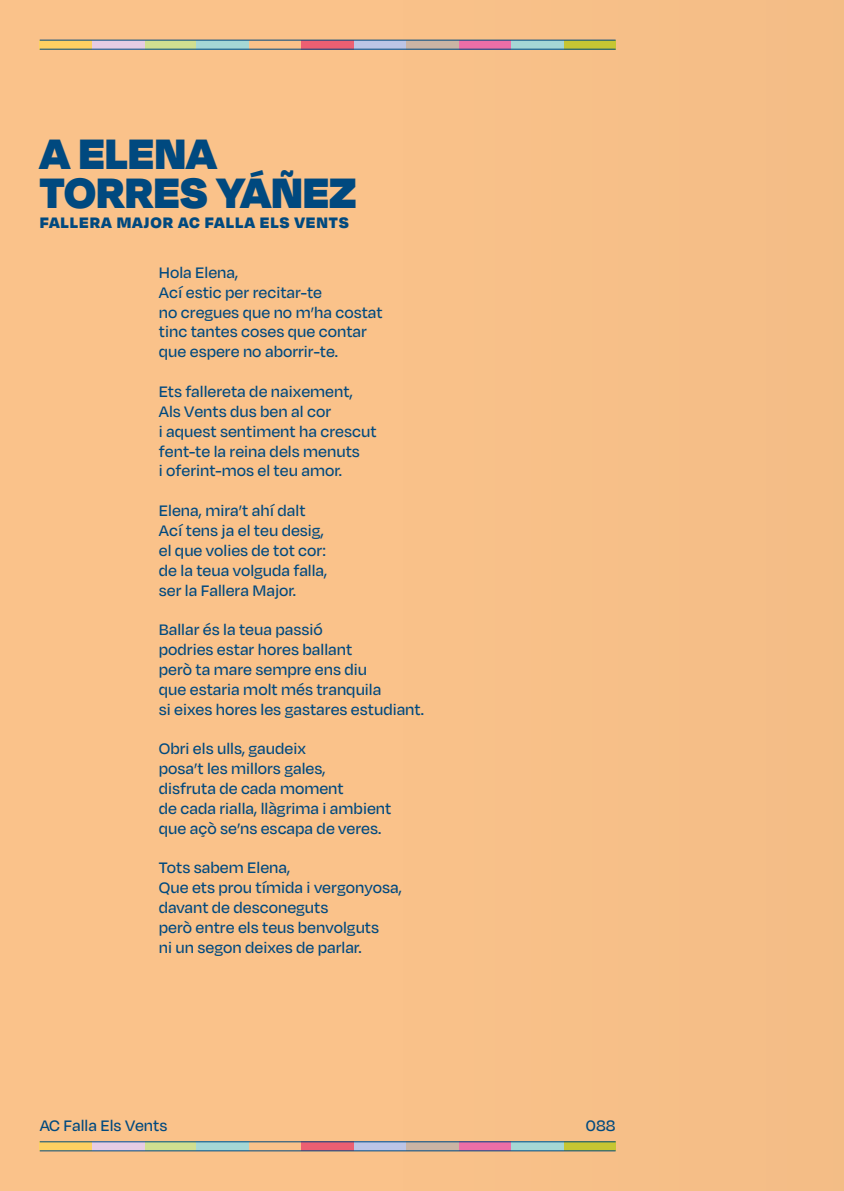
<style>
.page{position:relative;width:844px;height:1191px;background:#fff}
.page>*{position:absolute;margin:0;border:0;box-sizing:border-box;transform-origin:0 0}
.t1{font:900 49px/39.7px "Degular Display";letter-spacing:.02em;color:#00497f}
.t2{font:500 17.5px/19.8px "Degular";color:#00497f}
.t3{font:900 17.5px "Degular";letter-spacing:.05em;color:#00497f}
</style>
<div class="page">
<div style="left:0;top:0;width:843px;height:1191px;background:#fac28a"></div>
<div style="left:397px;top:0;width:446px;height:1191px;background:#f6bf88"></div>
<div style="left:40px;top:1141px;width:52px;height:10px;background:#fed061"></div>
<div style="left:458px;top:1141px;width:52px;height:10px;background:#ed6ea7"></div>
<div style="left:144px;top:1141px;width:53px;height:10px;background:#d0df90"></div>
<div style="left:354px;top:1141px;width:52px;height:10px;background:#bcc5e6"></div>
<div style="left:563px;top:1141px;width:52px;height:10px;background:#c6c632"></div>
<div style="left:92px;top:1141px;width:52px;height:10px;background:#e6cce4"></div>
<div style="left:301px;top:1141px;width:53px;height:10px;background:#ec5f72"></div>
<div style="left:510px;top:1141px;width:53px;height:10px;background:#a5d7d5"></div>
<div style="left:197px;top:1141px;width:52px;height:10px;background:#a5d7d5"></div>
<div style="left:406px;top:1141px;width:52px;height:10px;background:#cab4a4"></div>
<hr style="left:40px;top:1141px;width:575px;height:1px;background:#00497f">
<hr style="left:40px;top:1150px;width:575px;height:1px;background:#00497f">
<div style="left:40px;top:40px;width:52px;height:10px;background:#fed061"></div>
<div style="left:458px;top:40px;width:52px;height:10px;background:#ed6ea7"></div>
<div style="left:144px;top:40px;width:53px;height:10px;background:#d0df90"></div>
<div style="left:354px;top:40px;width:52px;height:10px;background:#bcc5e6"></div>
<div style="left:563px;top:40px;width:52px;height:10px;background:#c6c632"></div>
<div style="left:92px;top:40px;width:52px;height:10px;background:#e6cce4"></div>
<div style="left:301px;top:40px;width:53px;height:10px;background:#ec5f72"></div>
<div style="left:510px;top:40px;width:53px;height:10px;background:#a5d7d5"></div>
<div style="left:197px;top:40px;width:52px;height:10px;background:#a5d7d5"></div>
<div style="left:406px;top:40px;width:52px;height:10px;background:#cab4a4"></div>
<hr style="left:40px;top:40px;width:575px;height:1px;background:#00497f">
<hr style="left:40px;top:49px;width:575px;height:1px;background:#00497f">
<h1 class="t1" style="left:40px;top:132px;width:318px">A ELENA<br>TORRES YÁÑEZ</h1>
<p class="t3" style="left:40px;top:211px;width:310px">FALLERA MAJOR AC FALLA ELS VENTS</p>
<p class="t2" style="left:159px;top:262px;width:225px">Hola Elena,<br>Ací estic per recitar-te<br>no cregues que no m’ha costat tinc tantes coses que contar que espere no aborrir-te.</p>
<p class="t2" style="left:159px;top:381px;width:219px">Ets fallereta de naixement,<br>Als Vents dus ben al cor<br>i aquest sentiment ha crescut fent-te la reina dels menuts<br>i oferint-mos el teu amor.</p>
<p class="t2" style="left:159px;top:500px;width:170px">Elena, mira’t ahí dalt<br>Ací tens ja el teu desig, el que volies de tot cor: de la teua volguda falla, ser la Fallera Major.</p>
<p class="t2" style="left:159px;top:619px;width:266px">Ballar és la teua passió<br>podries estar hores ballant<br>però ta mare sempre ens diu<br>que estaria molt més tranquila<br>si eixes hores les gastares estudiant.</p>
<p class="t2" style="left:159px;top:738px;width:234px">Obri els ulls, gaudeix<br>posa’t les millors gales,<br>disfruta de cada moment<br>de cada rialla, llàgrima i ambient que açò se’ns escapa de veres.</p>
<p class="t2" style="left:159px;top:857px;width:244px">Tots sabem Elena,<br>Que ets prou tímida i vergonyosa, davant de desconeguts<br>però entre els teus benvolguts<br>ni un segon deixes de parlar.</p>
<p class="t2" style="left:40px;top:1115px;width:129px">AC Falla Els Vents</p>
<p class="t2" style="left:585px;top:1115px;width:31px">088</p>
</div>
